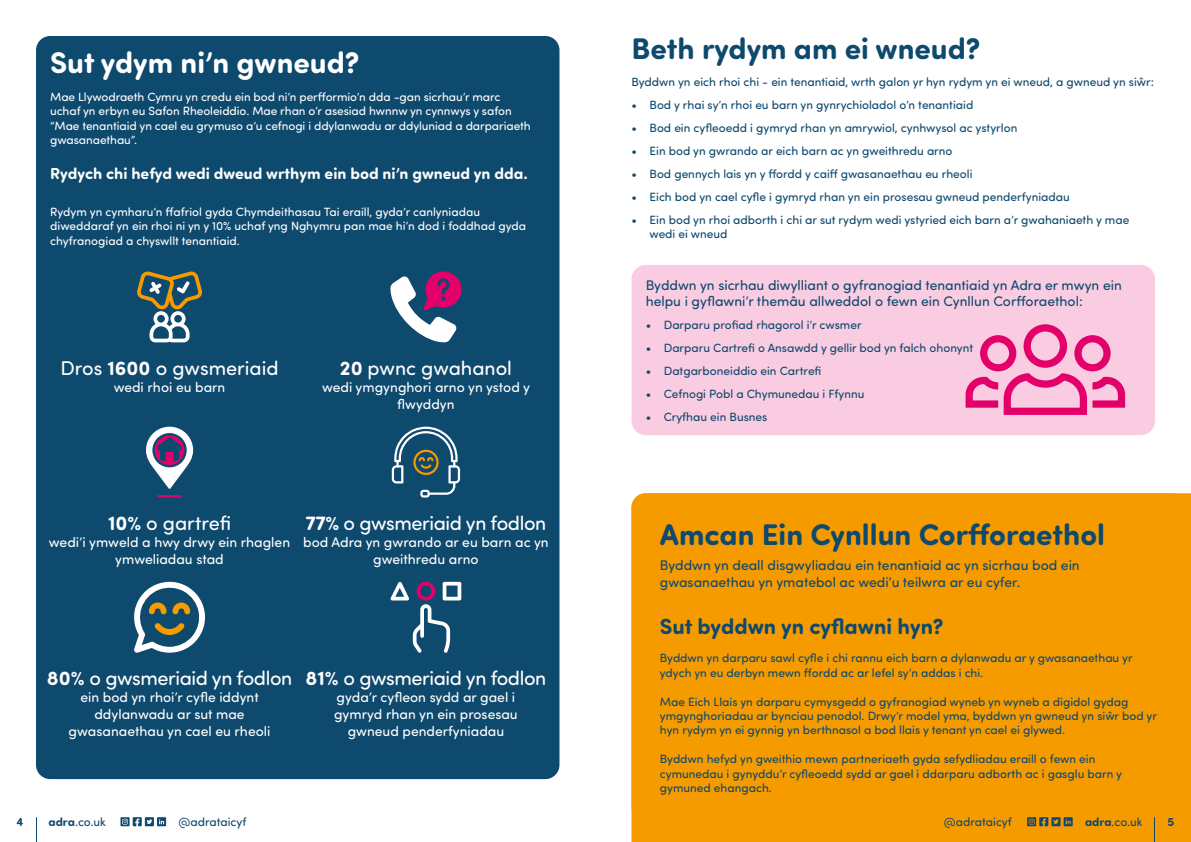
<style>
.page{position:relative;width:1191px;height:842px;background:#fff}
.page>*{position:absolute;margin:0;border:0;box-sizing:border-box;transform-origin:0 0}
.t1{font:700 30px "Sofia Pro Soft";color:#0e496e}
.t2{font:700 30px "Sofia Pro Soft";color:#fff}
.t3{font:700 22px "Sofia Pro Soft";color:#0e496e}
.t4{font:20px "Sofia Pro Soft";letter-spacing:-.02em;color:#fff}
.t5{font:20px "Sofia Pro Soft";color:#fff}
.t6{font:700 16px "Sofia Pro Soft";color:#fff}
.t7{font:14px/16.8px "Sofia Pro Soft";color:#fff;text-align:center}
.t8{font:14px/16.8px "Sofia Pro Soft";color:#0e496e}
.t9{font:12px/14.4px "Sofia Pro Soft";color:#0e496e}
.t10{font:12px/14.4px "Sofia Pro Soft";letter-spacing:-.005em;color:#fff}
.t11{font:700 12px "Sofia Pro Soft";color:#0e496e}
.s1{font-weight:700}
</style>
<div class="page">
<div style="left:36px;top:36px;width:523px;height:743px;background:#0e496e;border-radius:14px"></div>
<svg style="left:137px;top:271px;width:65px;height:71px"></svg>
<svg style="left:390px;top:271px;width:71px;height:71px"></svg>
<svg style="left:146px;top:426px;width:47px;height:63px"></svg>
<hr style="left:157px;top:495px;width:25px;height:2px;background:#e4006b">
<svg style="left:392px;top:427px;width:68px;height:70px"></svg>
<svg style="left:134px;top:582px;width:71px;height:71px"></svg>
<svg style="left:390px;top:581px;width:71px;height:72px"></svg>
<div style="left:631px;top:493px;width:560px;height:349px;background:#f59b00"></div>
<div style="left:631px;top:493px;width:554px;height:328px;background:#f59b00;border-radius:14px"></div>
<div style="left:631px;top:265px;width:524px;height:170px;background:#facce1;border-radius:14px"></div>
<svg style="left:965px;top:324px;width:160px;height:91px"></svg>
<svg style="left:120px;top:817px;width:46px;height:9px"></svg>
<svg style="left:36px;top:817px;width:1px;height:25px"></svg>
<svg style="left:1027px;top:817px;width:45px;height:9px"></svg>
<svg style="left:1154px;top:817px;width:1px;height:25px"></svg>
<h1 class="t2" style="left:50px;top:40px;width:311px">Sut ydym ni’n gwneud?</h1>
<p class="t10" style="left:50px;top:89px;width:482px">Mae Llywodraeth Cymru yn credu ein bod ni’n perfformio’n dda -gan sicrhau’r marc uchaf yn erbyn eu Safon Rheoleiddio. Mae rhan o’r asesiad hwnnw yn cynnwys y safon “Mae tenantiaid yn cael eu grymuso a’u cefnogi i ddylanwadu ar ddyluniad a darpariaeth gwasanaethau”.</p>
<h3 class="t6" style="left:50px;top:162px;width:479px">Rydych chi hefyd wedi dweud wrthym ein bod ni’n gwneud yn dda.</h3>
<p class="t10" style="left:50px;top:204px;width:477px">Rydym yn cymharu’n ffafriol gyda Chymdeithasau Tai eraill, gyda’r canlyniadau diweddaraf yn ein rhoi ni yn y 10% uchaf yng Nghymru pan mae hi’n dod i foddhad gyda chyfranogiad a chyswllt tenantiaid.</p>
<h3 class="t5" style="left:60px;top:354px;width:220px">Dros <span class="s1">1600</span> o gwsmeriaid</h3>
<p class="t7" style="left:114px;top:378px;width:113px">wedi rhoi eu barn</p>
<h3 class="t5" style="left:340px;top:354px;width:174px"><span class="s1">20</span> pwnc gwahanol</h3>
<p class="t7" style="left:322px;top:378px;width:209px">wedi ymgynghori arno yn ystod y flwyddyn</p>
<h3 class="t5" style="left:108px;top:509px;width:124px"><span class="s1">10%</span> o gartrefi</h3>
<p class="t7" style="left:49px;top:533px;width:243px">wedi’i ymweld a hwy drwy ein rhaglen ymweliadau stad</p>
<h3 class="t4" style="left:305px;top:509px;width:242px"><span class="s1">77%</span> o gwsmeriaid yn fodlon</h3>
<p class="t7" style="left:303px;top:533px;width:247px">bod Adra yn gwrando ar eu barn ac yn gweithredu arno</p>
<h3 class="t4" style="left:47px;top:665px;width:247px"><span class="s1">80%</span> o gwsmeriaid yn fodlon</h3>
<p class="t7" style="left:69px;top:688px;width:203px">ein bod yn rhoi’r cyfle iddynt ddylanwadu ar sut mae gwasanaethau yn cael eu rheoli</p>
<h3 class="t4" style="left:305px;top:665px;width:242px"><span class="s1">81%</span> o gwsmeriaid yn fodlon</h3>
<p class="t7" style="left:334px;top:688px;width:185px">gyda’r cyfleon sydd ar gael i gymryd rhan yn ein prosesau gwneud penderfyniadau</p>
<h1 class="t1" style="left:631px;top:26px;width:350px">Beth rydym am ei wneud?</h1>
<p class="t9" style="left:631px;top:74px;width:524px">Byddwn yn eich rhoi chi - ein tenantiaid, wrth galon yr hyn rydym yn ei wneud, a gwneud yn siŵr:</p>
<p class="t9" style="left:631px;top:97px;width:343px">• Bod y rhai sy’n rhoi eu barn yn gynrychioladol o’n tenantiaid</p>
<p class="t9" style="left:631px;top:120px;width:387px">• Bod ein cyfleoedd i gymryd rhan yn amrywiol, cynhwysol ac ystyrlon</p>
<p class="t9" style="left:631px;top:143px;width:322px">• Ein bod yn gwrando ar eich barn ac yn gweithredu arno</p>
<p class="t9" style="left:631px;top:166px;width:342px">• Bod gennych lais yn y ffordd y caiff gwasanaethau eu rheoli</p>
<p class="t9" style="left:631px;top:189px;width:440px">• Eich bod yn cael cyfle i gymryd rhan yn ein prosesau gwneud penderfyniadau</p>
<p class="t9" style="left:649px;top:212px;width:481px;text-indent:-18px">• Ein bod yn rhoi adborth i chi ar sut rydym wedi ystyried eich barn a’r gwahaniaeth y mae wedi ei wneud</p>
<p class="t8" style="left:645px;top:276px;width:477px">Byddwn yn sicrhau diwylliant o gyfranogiad tenantiaid yn Adra er mwyn ein helpu i gyflawni’r themâu allweddol o fewn ein Cynllun Corfforaethol:</p>
<p class="t9" style="left:645px;top:317px;width:217px">• Darparu profiad rhagorol i’r cwsmer</p>
<p class="t9" style="left:645px;top:340px;width:329px">• Darparu Cartrefi o Ansawdd y gellir bod yn falch ohonynt</p>
<p class="t9" style="left:645px;top:363px;width:177px">• Datgarboneiddio ein Cartrefi</p>
<p class="t9" style="left:645px;top:386px;width:220px">• Cefnogi Pobl a Chymunedau i Ffynnu</p>
<p class="t9" style="left:645px;top:409px;width:123px">• Cryfhau ein Busnes</p>
<h1 class="t1" style="left:660px;top:513px;width:447px">Amcan Ein Cynllun Corfforaethol</h1>
<p class="t8" style="left:660px;top:556px;width:421px">Byddwn yn deall disgwyliadau ein tenantiaid ac yn sicrhau bod ein gwasanaethau yn ymatebol ac wedi’u teilwra ar eu cyfer.</p>
<h2 class="t3" style="left:660px;top:610px;width:285px">Sut byddwn yn cyflawni hyn?</h2>
<p class="t9" style="left:660px;top:650px;width:474px">Byddwn yn darparu sawl cyfle i chi rannu eich barn a dylanwadu ar y gwasanaethau yr ydych yn eu derbyn mewn ffordd ac ar lefel sy’n addas i chi.</p>
<p class="t9" style="left:660px;top:694px;width:498px">Mae Eich Llais yn darparu cymysgedd o gyfranogiad wyneb yn wyneb a digidol gydag ymgynghoriadau ar bynciau penodol. Drwy’r model yma, byddwn yn gwneud yn siŵr bod yr hyn rydym yn ei gynnig yn berthnasol a bod llais y tenant yn cael ei glywed.</p>
<p class="t9" style="left:660px;top:751px;width:464px">Byddwn hefyd yn gweithio mewn partneriaeth gyda sefydliadau eraill o fewn ein cymunedau i gynyddu’r cyfleoedd sydd ar gael i ddarparu adborth ac i gasglu barn y gymuned ehangach.</p>
<p class="t11" style="left:17px;top:813px;width:8px">4</p>
<p class="t9" style="left:48px;top:814px;width:59px"><span class="s1">adra</span>.co.uk</p>
<p class="t9" style="left:178px;top:814px;width:69px">@adrataicyf</p>
<p class="t9" style="left:944px;top:814px;width:69px">@adrataicyf</p>
<p class="t9" style="left:1085px;top:814px;width:59px"><span class="s1">adra</span>.co.uk</p>
<p class="t11" style="left:1167px;top:813px;width:8px">5</p>
</div>
